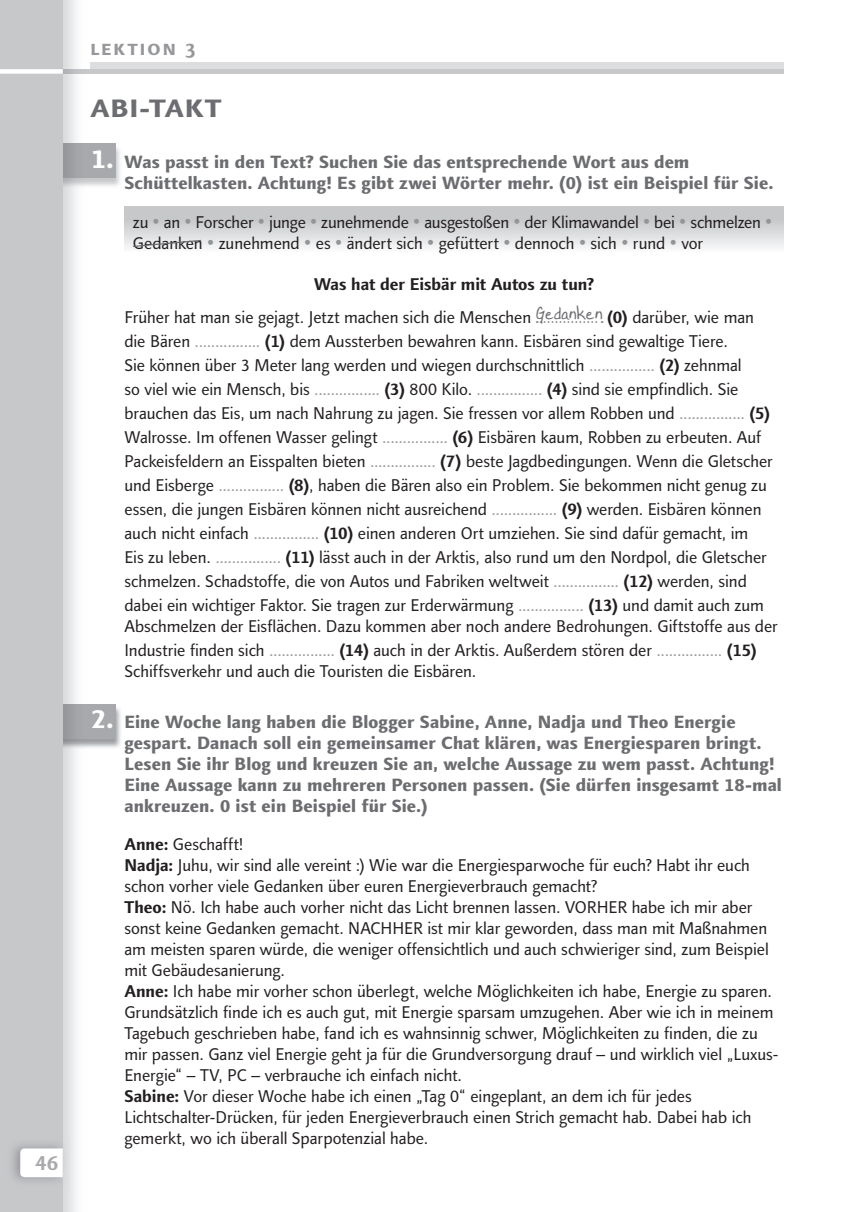
<style>
.page{position:relative;width:859px;height:1212px;background:#fff}
.page>*{position:absolute;margin:0;border:0;box-sizing:border-box;transform-origin:0 0}
.t1{font:25.5px "Finnegan Extra Bolduj";color:#6c6d70;scale:1.1 1}
.t2{font:700 21px "Finnegan SC";letter-spacing:.1em;color:#95979a}
.t3{font:700 21px "Finnegan";color:#a8a9ad}
.t4{font:18px/21px "Finnegan Extra Bolduj";letter-spacing:.005em;color:#6c6d70}
.t5{font:17.25px/21px "Finnegan";letter-spacing:-.005em;color:#231f20}
.s1{font-size:27px;color:#fff}
.s2{font-weight:700}
.s3{color:#939598}
</style>
<div class="page">
<div style="left:18px;top:69px;width:765px;height:5px;background:#c7c8ca"></div>
<div style="left:90px;top:63px;width:693px;height:6px;background:#dcdddf"></div>
<img style="left:86px;top:707px;width:35px;height:41px">
<div style="left:61px;top:704px;width:55px;height:34px;background:linear-gradient(to right,#9b9da0,#adaeb2)"></div>
<img style="left:86px;top:147px;width:34px;height:39px">
<div style="left:1px;top:143px;width:115px;height:34px;background:#a8a9ad"></div>
<div style="left:0;top:0;width:63px;height:1211px;background:#c7c8ca"></div>
<div style="left:0;top:69px;width:63px;height:5px;background:#fff"></div>
<img style="left:12px;top:1138px;width:56px;height:48px">
<svg style="left:20px;top:1148px;width:43px;height:28px"></svg>
<svg style="left:537px;top:321px;width:65px;height:2px"></svg>
<div style="left:124px;top:207px;width:659px;height:51px;background:linear-gradient(to bottom,#bbbcbf,#fff)"></div>
<svg style="left:132px;top:239px;width:70px;height:9px"></svg>
<svg style="left:154px;top:219px;width:5px;height:5px"></svg>
<svg style="left:185px;top:219px;width:5px;height:5px"></svg>
<svg style="left:259px;top:219px;width:5px;height:5px"></svg>
<svg style="left:311px;top:219px;width:5px;height:5px"></svg>
<svg style="left:414px;top:219px;width:5px;height:5px"></svg>
<svg style="left:514px;top:219px;width:5px;height:5px"></svg>
<svg style="left:644px;top:219px;width:5px;height:5px"></svg>
<svg style="left:680px;top:219px;width:5px;height:5px"></svg>
<svg style="left:766px;top:219px;width:5px;height:5px"></svg>
<svg style="left:208px;top:240px;width:5px;height:5px"></svg>
<svg style="left:305px;top:240px;width:5px;height:5px"></svg>
<svg style="left:336px;top:240px;width:5px;height:5px"></svg>
<svg style="left:428px;top:240px;width:5px;height:5px"></svg>
<svg style="left:504px;top:240px;width:5px;height:5px"></svg>
<svg style="left:580px;top:240px;width:5px;height:5px"></svg>
<svg style="left:622px;top:240px;width:5px;height:5px"></svg>
<svg style="left:671px;top:240px;width:5px;height:5px"></svg>
<p class="t3" style="left:35px;top:1149px;width:25px">46</p>
<p class="t2" style="left:90px;top:36px;width:106px">lektion 3</p>
<h1 class="t1" style="left:90px;top:93px;width:121px">ABI-TAKT</h1>
<p class="t4" style="left:124px;top:152px;width:650px;text-indent:-34px"><span class="s1">1.</span> Was passt in den Text? Suchen Sie das entsprechende Wort aus dem<br>Schüttelkasten. Achtung! Es gibt zwei Wörter mehr. (0) ist ein Beispiel für Sie.</p>
<p class="t5" style="left:133px;top:211px;width:629px">zu an Forscher junge zunehmende ausgestoßen der Klimawandel bei schmelzen<br>Gedanken zunehmend es ändert sich gefüttert dennoch sich rund vor</p>
<p class="t5" style="left:124px;top:268px;width:631px;line-height:32.5px;text-indent:190px"><span class="s2">Was hat der Eisbär mit Autos zu tun?<br></span>Früher hat man sie gejagt. Jetzt machen sich die Menschen <sup>Gedanken</sup> <span class="s2">(0)</span> darüber, wie man</p>
<p class="t5" style="left:124px;top:329px;width:650px;line-height:24px">die Bären <span class="s3">................</span> <span class="s2">(1)</span> dem Aussterben bewahren kann. Eisbären sind gewaltige Tiere.<br>Sie können über 3 Meter lang werden und wiegen durchschnittlich <span class="s3">................</span> <span class="s2">(2)</span> zehnmal<br>so viel wie ein Mensch, bis <span class="s3">................</span> <span class="s2">(3)</span> 800 Kilo. <span class="s3">................</span> <span class="s2">(4)</span> sind sie empfindlich. Sie brauchen das Eis, um nach Nahrung zu jagen. Sie fressen vor allem Robben und <span class="s3">................</span> <span class="s2">(5)<br></span>Walrosse. Im offenen Wasser gelingt <span class="s3">................</span> <span class="s2">(6)</span> Eisbären kaum, Robben zu erbeuten. Auf Packeisfeldern an Eisspalten bieten <span class="s3">................</span> <span class="s2">(7)</span> beste Jagdbedingungen. Wenn die Gletscher und Eisberge <span class="s3">................</span> <span class="s2">(8)</span>, haben die Bären also ein Problem. Sie bekommen nicht genug zu essen, die jungen Eisbären können nicht ausreichend <span class="s3">................</span> <span class="s2">(9)</span> werden. Eisbären können auch nicht einfach <span class="s3">................</span> <span class="s2">(10)</span> einen anderen Ort umziehen. Sie sind dafür gemacht, im<br>Eis zu leben. <span class="s3">................</span> <span class="s2">(11)</span> lässt auch in der Arktis, also rund um den Nordpol, die Gletscher schmelzen. Schadstoffe, die von Autos und Fabriken weltweit <span class="s3">................</span> <span class="s2">(12)</span> werden, sind dabei ein wichtiger Faktor. Sie tragen zur Erderwärmung <span class="s3">................</span> <span class="s2">(13)</span> und damit auch zum</p>
<p class="t5" style="left:124px;top:614px;width:655px;line-height:24px">Abschmelzen der Eisflächen. Dazu kommen aber noch andere Bedrohungen. Giftstoffe aus der<br>Industrie finden sich <span class="s3">................</span> <span class="s2">(14)</span> auch in der Arktis. Außerdem stören der <span class="s3">................</span> <span class="s2">(15)</span></p>
<p class="t5" style="left:124px;top:660px;width:353px">Schiffsverkehr und auch die Touristen die Eisbären.</p>
<p class="t4" style="left:124px;top:711px;width:659px;text-indent:-33px"><span class="s1">2.</span> Eine Woche lang haben die Blogger Sabine, Anne, Nadja und Theo Energie gespart. Danach soll ein gemeinsamer Chat klären, was Energiesparen bringt.<br>Lesen Sie ihr Blog und kreuzen Sie an, welche Aussage zu wem passt. Achtung!<br>Eine Aussage kann zu mehreren Personen passen. (Sie dürfen insgesamt 18-mal ankreuzen. 0 ist ein Beispiel für Sie.)</p>
<p class="t5" style="left:124px;top:833px;width:655px"><span class="s2">Anne:</span> Geschafft!<br><span class="s2">Nadja:</span> Juhu, wir sind alle vereint :) Wie war die Energiesparwoche für euch? Habt ihr euch schon vorher viele Gedanken über euren Energieverbrauch gemacht?<br><span class="s2">Theo:</span> Nö. Ich habe auch vorher nicht das Licht brennen lassen. VORHER habe ich mir aber sonst keine Gedanken gemacht. NACHHER ist mir klar geworden, dass man mit Maßnahmen am meisten sparen würde, die weniger offensichtlich und auch schwieriger sind, zum Beispiel mit Gebäudesanierung.<br><span class="s2">Anne:</span> Ich habe mir vorher schon überlegt, welche Möglichkeiten ich habe, Energie zu sparen.<br>Grundsätzlich finde ich es auch gut, mit Energie sparsam umzugehen. Aber wie ich in meinem Tagebuch geschrieben habe, fand ich es wahnsinnig schwer, Möglichkeiten zu finden, die zu mir passen. Ganz viel Energie geht ja für die Grundversorgung drauf – und wirklich viel „Luxus-Energie“ – TV, PC – verbrauche ich einfach nicht.<br><span class="s2">Sabine:</span> Vor dieser Woche habe ich einen „Tag 0“ eingeplant, an dem ich für jedes Lichtschalter-Drücken, für jeden Energieverbrauch einen Strich gemacht hab. Dabei hab ich gemerkt, wo ich überall Sparpotenzial habe.</p>
</div>
